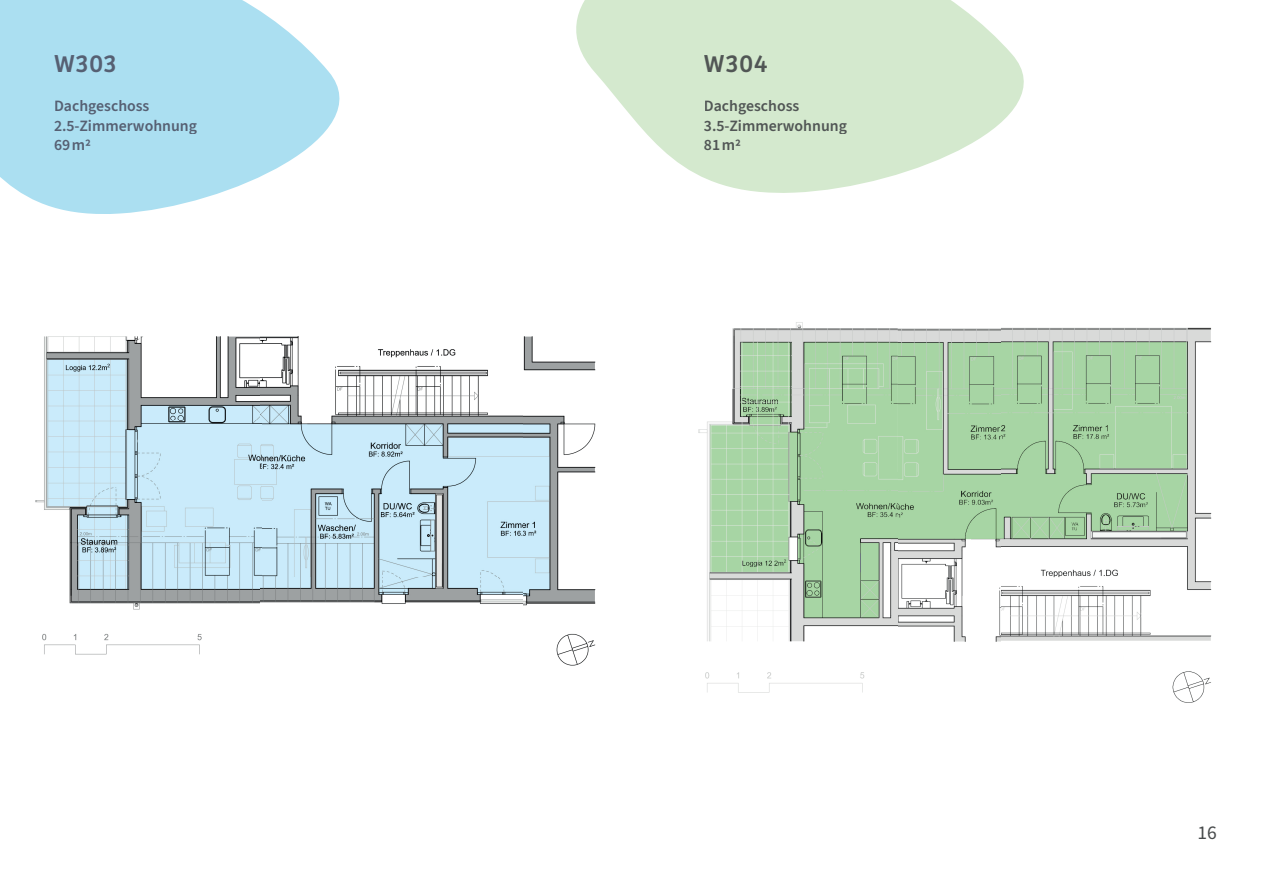
<style>
.page{position:relative;width:1263px;height:893px;background:#fff}
.page>*{position:absolute;margin:0;border:0;box-sizing:border-box;transform-origin:0 0}
.t1{font:25.5px "Bree";color:#566073}
.t2{font:25.5px "Bree";color:#515655}
.t3{font:19.5px "Source Sans Pro";color:#484b4c}
.t4{font:600 15.75px/19.4px "Source Sans Pro";color:#566073}
.t5{font:600 15.75px/19.4px "Source Sans Pro";color:#515655}
</style>
<div class="page">
<img style="left:1002px;top:327px;width:210px;height:376px">
<img style="left:898px;top:327px;width:104px;height:315px">
<img style="left:698px;top:322px;width:200px;height:371px">
<img style="left:261px;top:336px;width:335px;height:330px">
<img style="left:35px;top:336px;width:226px;height:319px">
<svg style="left:0;top:0;width:340px;height:214px;fill:#abdff1"></svg>
<svg style="left:576px;top:0;width:448px;height:193px;fill:#d4e9ce"></svg>
<div style="left:54px;top:55px;width:63px;height:18px;background:#abdff1"></div>
<div style="left:55px;top:100px;width:94px;height:15px;background:#abdff1"></div>
<div style="left:55px;top:119px;width:142px;height:15px;background:#abdff1"></div>
<div style="left:55px;top:140px;width:29px;height:10px;background:#abdff1"></div>
<svg style="left:86px;top:139px;width:4px;height:7px"></svg>
<div style="left:704px;top:55px;width:63px;height:18px;background:#d4e9ce"></div>
<div style="left:705px;top:100px;width:94px;height:15px;background:#d4e9ce"></div>
<div style="left:704px;top:119px;width:143px;height:15px;background:#d4e9ce"></div>
<div style="left:704px;top:140px;width:30px;height:10px;background:#d4e9ce"></div>
<svg style="left:736px;top:139px;width:4px;height:7px"></svg>
<h1 class="t1" style="left:54px;top:44px;width:64px">W303</h1>
<p class="t4" style="left:54px;top:97px;width:145px">Dachgeschoss<br>2.5-Zimmerwohnung<br>69 m2</p>
<h1 class="t2" style="left:704px;top:44px;width:65px">W304</h1>
<p class="t5" style="left:704px;top:97px;width:145px">Dachgeschoss<br>3.5-Zimmerwohnung<br>81 m2</p>
<p class="t3" style="left:1197px;top:819px;width:21px">16</p>
</div>
